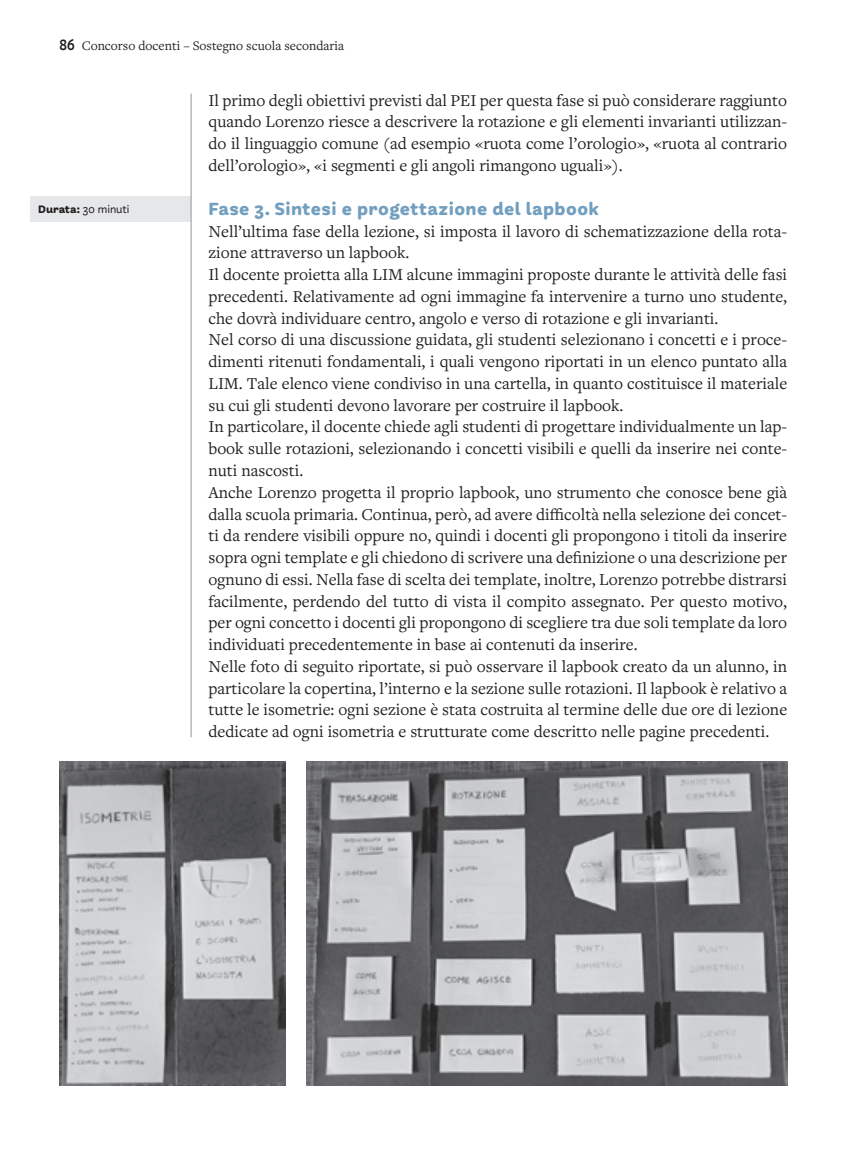
<style>
.page{position:relative;width:851px;height:1149px;background:#fff}
.page>*{position:absolute;margin:0;border:0;box-sizing:border-box;transform-origin:0 0}
.t1{font:700 19.5px "Freight Round Pro";letter-spacing:.02em;color:#729fbf}
.t2{font:17.25px/21.8px "Freight Text Pro";color:#231f20;text-align:justify}
.t3{font:13.5px "Freight Text Pro";color:#231f20}
.t4{font:500 12px "Freight Round Pro";color:#231f20}
.s1{font-family:"Freight Round Pro Semi";font-size:16.5px}
.s2{font-weight:700}
</style>
<div class="page">
<img style="left:60px;top:761px;width:225px;height:323px">
<img style="left:306px;top:761px;width:481px;height:323px">
<div style="left:30px;top:196px;width:161px;height:26px;background:#e6e7e9"></div>
<hr style="left:191px;top:94px;width:1px;height:643px;background:#939598">
<p class="t3" style="left:60px;top:37px;width:286px"><span class="s1">86</span> Concorso docenti – Sostegno scuola secondaria</p>
<p class="t4" style="left:38px;top:202px;width:93px"><span class="s2">Durata:</span> 30 minuti</p>
<p class="t2" style="left:208px;top:89px;width:580px">Il primo degli obiettivi previsti dal PEI per questa fase si può considerare raggiunto quando Lorenzo riesce a descrivere la rotazione e gli elementi invarianti utilizzan&shy;do il linguaggio comune (ad esempio «ruota come l’orologio», «ruota al contrario dell’orologio», «i segmenti e gli angoli rimangono uguali»).</p>
<p class="t1" style="left:208px;top:197px;width:392px">Fase 3. Sintesi e progettazione del lapbook</p>
<p class="t2" style="left:208px;top:219px;width:580px;text-align:left">Nell’ultima fase della lezione, si imposta il lavoro di schematizzazione della rota&shy;zione attraverso un lapbook.<br>Il docente proietta alla LIM alcune immagini proposte durante le attività delle fasi precedenti. Relativamente ad ogni immagine fa intervenire a turno uno studente, che dovrà individuare centro, angolo e verso di rotazione e gli invarianti.<br>Nel corso di una discussione guidata, gli studenti selezionano i concetti e i proce&shy;dimenti ritenuti fondamentali, i quali vengono riportati in un elenco puntato alla LIM. Tale elenco viene condiviso in una cartella, in quanto costituisce il materiale su cui gli studenti devono lavorare per costruire il lapbook.<br>In particolare, il docente chiede agli studenti di progettare individualmente un lap&shy;book sulle rotazioni, selezionando i concetti visibili e quelli da inserire nei conte&shy;nuti nascosti.<br>Anche Lorenzo progetta il proprio lapbook, uno strumento che conosce bene già dalla scuola primaria. Continua, però, ad avere difficoltà nella selezione dei concet&shy;ti da rendere visibili oppure no, quindi i docenti gli propongono i titoli da inserire sopra ogni template e gli chiedono di scrivere una definizione o una descrizione per ognuno di essi. Nella fase di scelta dei template, inoltre, Lorenzo potrebbe distrarsi facilmente, perdendo del tutto di vista il compito assegnato. Per questo motivo, per ogni concetto i docenti gli propongono di scegliere tra due soli template da loro individuati precedentemente in base ai contenuti da inserire.<br>Nelle foto di seguito riportate, si può osservare il lapbook creato da un alunno, in particolare la copertina, l’interno e la sezione sulle rotazioni. Il lapbook è relativo a tutte le isometrie: ogni sezione è stata costruita al termine delle due ore di lezione dedicate ad ogni isometria e strutturate come descritto nelle pagine precedenti.</p>
</div>
